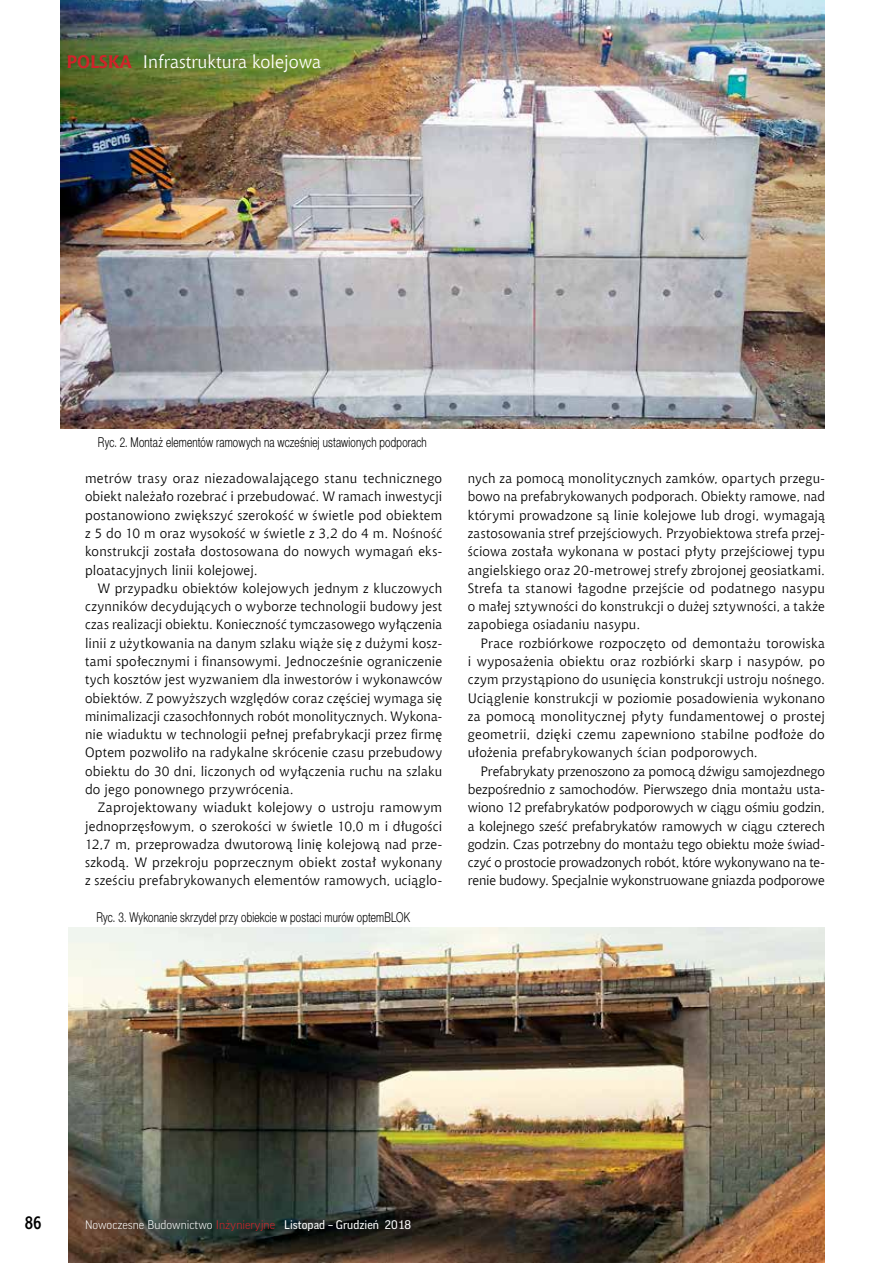
<style>
.page{position:relative;width:893px;height:1263px;background:#fff}
.page>*{position:absolute;margin:0;border:0;box-sizing:border-box;transform-origin:0 0}
.t1{font:18px "Chianti EU";color:#fff}
.t2{font:700 18px "Aerton Cnd EFN";color:#000}
.t3{font:13.5px/18.3px "Chianti EU";letter-spacing:.01em;color:#000;text-align:justify}
.t4{font:13.5px "Switzer Cnd EFN Light";letter-spacing:.015em;color:#000;scale:.9 1}
.t5{font:300 12px "Good Pro";color:#fff}
.s1{font-weight:700;color:#d2232a}
.s2{color:#d2232a}
.s3{font-weight:400}
</style>
<div class="page">
<img style="left:68px;top:927px;width:757px;height:336px">
<img style="left:61px;top:0;width:764px;height:428px">
<h1 class="t1" style="left:66px;top:51px;width:256px"><span class="s1">POLSKA</span> Infrastruktura kolejowa</h1>
<p class="t4" style="left:98px;top:434px;width:367px">Ryc. 2. Montaż elementów ramowych na wcześniej ustawionych podporach</p>
<p class="t3" style="left:85px;top:469px;width:359px">metrów trasy oraz niezadowalającego stanu technicznego obiekt należało rozebrać i przebudować. W ramach inwestycji postanowiono zwiększyć szerokość w świetle pod obiektem z 5 do 10 m oraz wysokość w świetle z 3,2 do 4 m. Nośność konstrukcji została dostosowana do nowych wymagań eks&shy;ploatacyjnych linii kolejowej.</p>
<p class="t3" style="left:85px;top:579px;width:359px;text-indent:13px">W przypadku obiektów kolejowych jednym z kluczowych czynników decydujących o wyborze technologii budowy jest czas realizacji obiektu. Konieczność tymczasowego wyłączenia linii z użytkowania na danym szlaku wiąże się z dużymi kosz&shy;tami społecznymi i finansowymi. Jednocześnie ograniczenie tych kosztów jest wyzwaniem dla inwestorów i wykonawców obiektów. Z powyższych względów coraz częściej wymaga się minimalizacji czasochłonnych robót monolitycznych. Wykona&shy;nie wiaduktu w technologii pełnej prefabrykacji przez firmę Optem pozwoliło na radykalne skrócenie czasu przebudowy obiektu do 30 dni, liczonych od wyłączenia ruchu na szlaku do jego ponownego przywrócenia.</p>
<p class="t3" style="left:85px;top:798px;width:359px;text-indent:13px">Zaprojektowany wiadukt kolejowy o ustroju ramowym jednoprzęsłowym, o szerokości w świetle 10,0 m i długości 12,7 m, przeprowadza dwutorową linię kolejową nad prze&shy;szkodą. W przekroju poprzecznym obiekt został wykonany z sześciu prefabrykowanych elementów ramowych, uciąglo-</p>
<p class="t4" style="left:96px;top:909px;width:350px">Ryc. 3. Wykonanie skrzydeł przy obiekcie w postaci murów optemBLOK</p>
<p class="t3" style="left:468px;top:469px;width:359px">nych za pomocą monolitycznych zamków, opartych przegu&shy;bowo na prefabrykowanych podporach. Obiekty ramowe, nad którymi prowadzone są linie kolejowe lub drogi, wymagają zastosowania stref przejściowych. Przyobiektowa strefa przej&shy;ściowa została wykonana w postaci płyty przejściowej typu angielskiego oraz 20-metrowej strefy zbrojonej geosiatkami.<br>Strefa ta stanowi łagodne przejście od podatnego nasypu o małej sztywności do konstrukcji o dużej sztywności, a także zapobiega osiadaniu nasypu.</p>
<p class="t3" style="left:468px;top:634px;width:359px;text-indent:13px">Prace rozbiórkowe rozpoczęto od demontażu torowiska i wyposażenia obiektu oraz rozbiórki skarp i nasypów, po czym przystąpiono do usunięcia konstrukcji ustroju nośnego.<br>Uciąglenie konstrukcji w poziomie posadowienia wykonano za pomocą monolitycznej płyty fundamentowej o prostej geometrii, dzięki czemu zapewniono stabilne podłoże do ułożenia prefabrykowanych ścian podporowych.</p>
<p class="t3" style="left:468px;top:762px;width:359px;text-indent:13px">Prefabrykaty przenoszono za pomocą dźwigu samojezdnego bezpośrednio z samochodów. Pierwszego dnia montażu usta&shy;wiono 12 prefabrykatów podporowych w ciągu ośmiu godzin, a kolejnego sześć prefabrykatów ramowych w ciągu czterech godzin. Czas potrzebny do montażu tego obiektu może świad&shy;czyć o prostocie prowadzonych robót, które wykonywano na te&shy;renie budowy. Specjalnie wykonstruowane gniazda podporowe</p>
<h1 class="t2" style="left:25px;top:1212px;width:18px">86</h1>
<p class="t5" style="left:85px;top:1218px;width:328px">Nowoczesne Budownictwo <span class="s2">Inżynieryjne</span> <span class="s3">Listopad – Grudzień 2018</span></p>
</div>
